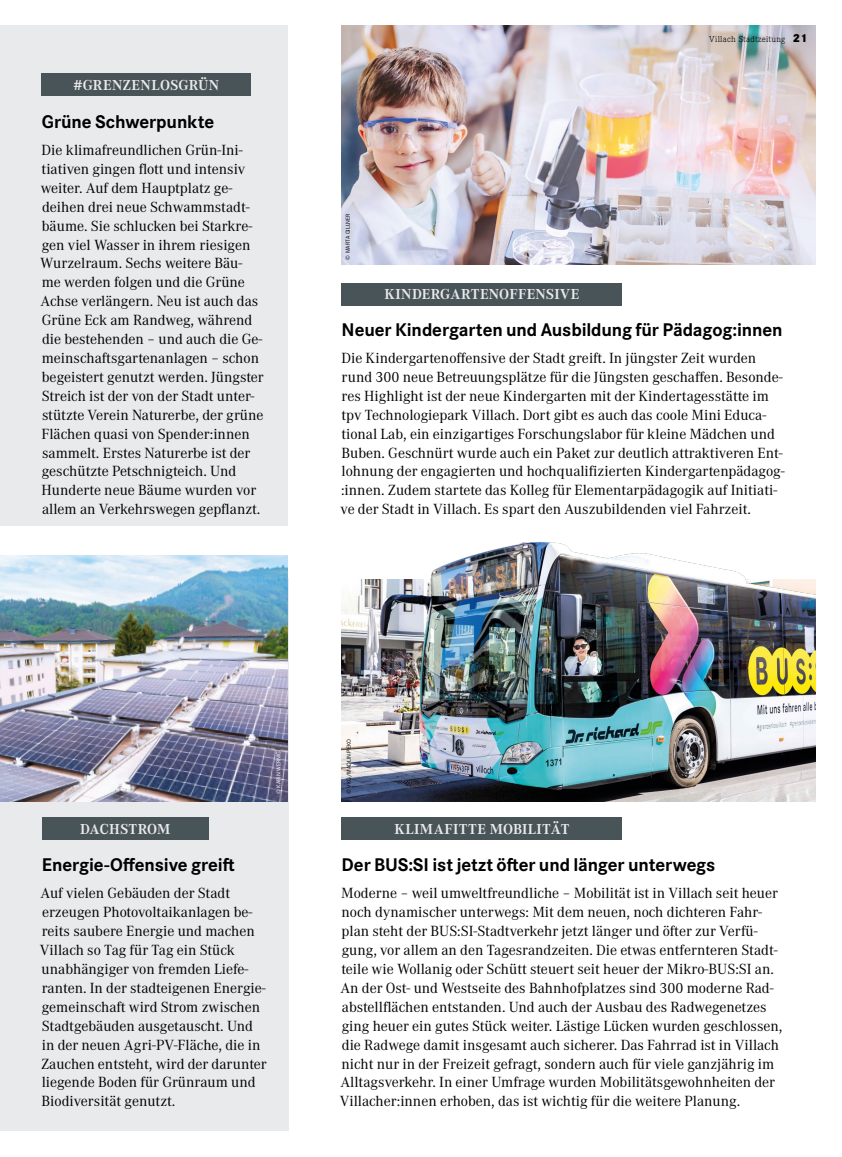
<style>
.page{position:relative;width:842px;height:1157px;background:#fff}
.page>*{position:absolute;margin:0;border:0;box-sizing:border-box;transform-origin:0 0}
.Kasten_Head_S_12pt{font:700 19.05px "Corporate S Pro";letter-spacing:-.005em;color:#000}
.Copy_kurz_linksbündig{font:15.3px/18.9px "Corporate A Pro";color:#000}
.t1{font:700 15px "Corporate A";letter-spacing:.015em;color:#e9eaeb}
.t2{font:300 9px "Corporate E Pro";letter-spacing:.03em;color:#000}
.t3{font:6px "Corporate S Pro";color:#000}
.t4{font:6px "Corporate S Pro";color:#fff}
.s1{font-family:"Corporate S Pro";font-weight:800;font-size:12px}
</style>
<div class="page">
<img style="left:342px;top:25px;width:102px;height:239px">
<div style="left:342px;top:817px;width:280px;height:23px;background:#495458"></div>
<div style="left:0;top:578px;width:288px;height:553px;background:#e9eaeb"></div>
<div style="left:0;top:26px;width:287px;height:500px;background:#e9eaeb"></div>
<img style="left:342px;top:580px;width:19px;height:221px">
<img style="left:361px;top:542px;width:455px;height:259px">
<img style="left:0;top:555px;width:287px;height:246px">
<div style="left:42px;top:817px;width:167px;height:23px;background:#495458"></div>
<div style="left:42px;top:73px;width:209px;height:23px;background:#495458"></div>
<img style="left:444px;top:25px;width:372px;height:240px">
<div style="left:342px;top:282px;width:280px;height:23px;background:#495458"></div>
<p class="t1" style="left:74px;top:75px;width:147px">#GRENZENLOSGRÜN</p>
<p class="Kasten_Head_S_12pt" style="left:42px;top:106px;width:174px">Grüne Schwerpunkte</p>
<p class="Copy_kurz_linksbündig" style="left:40px;top:140px;width:225px">Die klimafreundlichen Grün-Ini&shy;tiativen gingen flott und intensiv weiter. Auf dem Hauptplatz ge&shy;deihen drei neue Schwammstadt&shy;bäume. Sie schlucken bei Starkre&shy;gen viel Wasser in ihrem riesigen Wurzelraum. Sechs weitere Bäu&shy;me werden folgen und die Grüne Achse verlängern. Neu ist auch das Grüne Eck am Randweg, während die bestehenden – und auch die Ge&shy;meinschaftsgartenanlagen – schon begeistert genutzt werden. Jüngster Streich ist der von der Stadt unter&shy;stützte Verein Naturerbe, der grüne Flächen quasi von Spender:innen sammelt. Erstes Naturerbe ist der geschützte Petschnigteich. Und Hunderte neue Bäume wurden vor allem an Verkehrswegen gepflanzt.</p>
<p class="t3" style="left:344px;top:260px;width:48px;rotate:-90deg">© MARTA GILLNER</p>
<p class="t1" style="left:384px;top:284px;width:197px">KINDERGARTENOFFENSIVE</p>
<p class="t2" style="left:709px;top:33px;width:100px">Villach Stadtzeitung <span class="s1">21</span></p>
<p class="Kasten_Head_S_12pt" style="left:342px;top:314px;width:442px">Neuer Kindergarten und Ausbildung für Pädagog:innen</p>
<p class="Copy_kurz_linksbündig" style="left:341px;top:348px;width:446px">Die Kindergartenoffensive der Stadt greift. In jüngster Zeit wurden rund 300 neue Betreuungsplätze für die Jüngsten geschaffen. Besonde&shy;res Highlight ist der neue Kindergarten mit der Kindertagesstätte im tpv Technologiepark Villach. Dort gibt es auch das coole Mini Educa&shy;tional Lab, ein einzigartiges Forschungslabor für kleine Mädchen und Buben. Geschnürt wurde auch ein Paket zur deutlich attraktiveren Ent&shy;lohnung der engagierten und hochqualifizierten Kindergartenpädagog-:innen. Zudem startete das Kolleg für Elementarpädagogik auf Initiati&shy;ve der Stadt in Villach. Es spart den Auszubildenden viel Fahrzeit.</p>
<p class="t4" style="left:274px;top:794px;width:45px;rotate:-90deg">© KARIN WERNIG</p>
<p class="t3" style="left:345px;top:794px;width:56px;rotate:-90deg">© VKG/MADLIN PEKO</p>
<p class="t1" style="left:80px;top:819px;width:92px">DACHSTROM</p>
<p class="t1" style="left:394px;top:819px;width:177px">KLIMAFITTE MOBILITÄT</p>
<p class="Kasten_Head_S_12pt" style="left:42px;top:849px;width:194px">Energie-Offensive greift</p>
<p class="Copy_kurz_linksbündig" style="left:40px;top:883px;width:228px">Auf vielen Gebäuden der Stadt erzeugen Photovoltaikanlagen be&shy;reits saubere Energie und machen Villach so Tag für Tag ein Stück unabhängiger von fremden Liefe&shy;ranten. In der stadteigenen Energie&shy;gemeinschaft wird Strom zwischen Stadtgebäuden ausgetauscht. Und in der neuen Agri-PV-Fläche, die in Zauchen entsteht, wird der darunter liegende Boden für Grünraum und Biodiversität genutzt.</p>
<p class="Kasten_Head_S_12pt" style="left:342px;top:849px;width:375px">Der BUS:SI ist jetzt öfter und länger unterwegs</p>
<p class="Copy_kurz_linksbündig" style="left:340px;top:883px;width:444px">Moderne – weil umweltfreundliche – Mobilität ist in Villach seit heuer noch dynamischer unterwegs: Mit dem neuen, noch dichteren Fahr&shy;plan steht der BUS:SI-Stadtverkehr jetzt länger und öfter zur Verfü&shy;gung, vor allem an den Tagesrandzeiten. Die etwas entfernteren Stadt&shy;teile wie Wollanig oder Schütt steuert seit heuer der Mikro-BUS:SI an.<br>An der Ost- und Westseite des Bahnhofplatzes sind 300 moderne Rad&shy;abstellflächen entstanden. Und auch der Ausbau des Radwegenetzes ging heuer ein gutes Stück weiter. Lästige Lücken wurden geschlossen, die Radwege damit insgesamt auch sicherer. Das Fahrrad ist in Villach nicht nur in der Freizeit gefragt, sondern auch für viele ganzjährig im Alltagsverkehr. In einer Umfrage wurden Mobilitätsgewohnheiten der Villacher:innen erhoben, das ist wichtig für die weitere Planung.</p>
</div>
